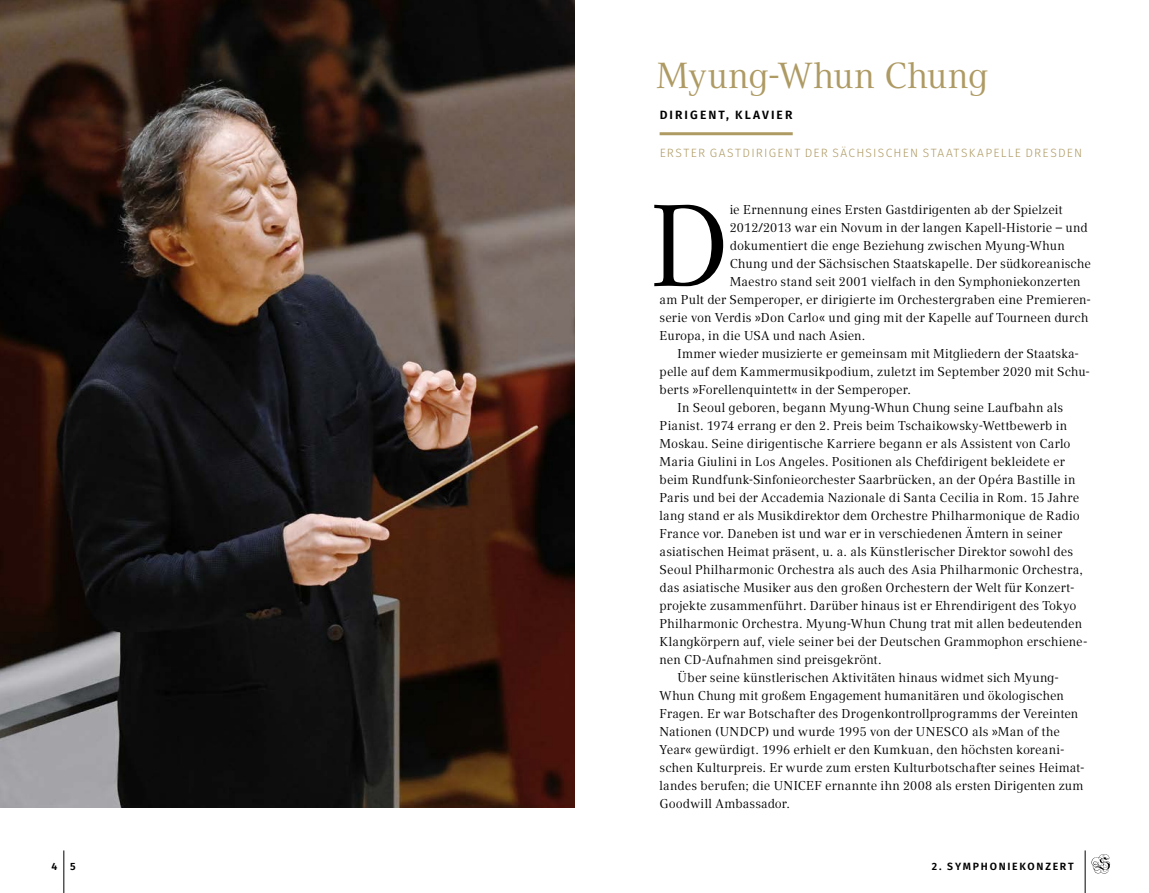
<style>
.page{position:relative;width:1149px;height:893px;background:#fff}
.page>*{position:absolute;margin:0;border:0;box-sizing:border-box;transform-origin:0 0}
.Syko_Fließtext{font:114.9px "Compatil Text LT Pro";color:#000}
.Headline_Compatil_24{font:36px "Compatil Text LT Pro";letter-spacing:.005em;color:#ae9a63}
.SyKo_Fließtext_Einzu{font:12.75px/18px "Compatil Text LT Pro";letter-spacing:.005em;color:#000}
.Syko_Fließtext-2{font:12.75px "Compatil Text LT Pro";color:#000}
.unterzeile_mit_linie{font:300 12px "Fira Sans";letter-spacing:.105em;color:#ae9a63}
.unterzeile_mit_linie-2{font:600 12px "Fira Sans";letter-spacing:.175em;color:#000}
.t1{font:600 10.5px "Fira Sans";letter-spacing:.165em;color:#000}
</style>
<div class="page">
<hr style="left:63px;top:850px;width:1px;height:43px;background:#000">
<hr style="left:1084px;top:850px;width:1px;height:43px;background:#000">
<svg style="left:1091px;top:854px;width:18px;height:20px"></svg>
<img style="left:0;top:0;width:574px;height:808px">
<hr style="left:659px;top:132px;width:133px;height:3px;background:#ae9a63">
<p class="Headline_Compatil_24" style="left:656px;top:54px;width:333px">Myung-Whun Chung</p>
<p class="unterzeile_mit_linie-2" style="left:659px;top:105px;width:134px">DIRIGENT, KLAVIER</p>
<p class="unterzeile_mit_linie" style="left:659px;top:144px;width:424px">ERSTER GASTDIRIGENT DER SÄCHSISCHEN STAATSKAPELLE DRESDEN</p>
<p class="Syko_Fließtext" style="left:648px;top:179px;width:83px">D</p>
<p class="Syko_Fließtext-2" style="left:729px;top:202px;width:334px">ie Ernennung eines Ersten Gastdirigenten ab der Spielzeit</p>
<p class="Syko_Fließtext-2" style="left:729px;top:220px;width:359px">2012/2013 war ein Novum in der langen Kapell-Historie – und</p>
<p class="Syko_Fließtext-2" style="left:729px;top:238px;width:336px">dokumentiert die enge Beziehung zwischen Myung-Whun</p>
<p class="Syko_Fließtext-2" style="left:729px;top:256px;width:363px">Chung und der Sächsischen Staatskapelle. Der südkoreanische</p>
<p class="Syko_Fließtext-2" style="left:729px;top:274px;width:352px">Maestro stand seit 2001 vielfach in den Symphoniekonzerten</p>
<p class="Syko_Fließtext-2" style="left:659px;top:292px;width:432px">am Pult der Semperoper, er dirigierte im Orchestergraben eine Premieren-</p>
<p class="Syko_Fließtext-2" style="left:659px;top:310px;width:430px">serie von Verdis »Don Carlo« und ging mit der Kapelle auf Tourneen durch</p>
<p class="Syko_Fließtext-2" style="left:659px;top:328px;width:207px">Europa, in die USA und nach Asien.</p>
<p class="SyKo_Fließtext_Einzu" style="left:659px;top:344px;width:432px;text-indent:18px">Immer wieder musizierte er gemeinsam mit Mitgliedern der Staatska&shy;pelle auf dem Kammermusikpodium, zuletzt im September 2020 mit Schu&shy;berts »Forellenquintett« in der Semperoper.</p>
<p class="SyKo_Fließtext_Einzu" style="left:659px;top:398px;width:429px;text-indent:18px">In Seoul geboren, begann Myung-Whun Chung seine Laufbahn als Pianist. 1974 errang er den 2. Preis beim Tschaikowsky-Wettbewerb in Moskau. Seine dirigentische Karriere begann er als Assistent von Carlo Maria Giulini in Los Angeles. Positionen als Chefdirigent bekleidete er beim Rundfunk-Sinfonieorchester Saarbrücken, an der Opéra Bastille in Paris und bei der Accademia Nazionale di Santa Cecilia in Rom. 15 Jahre lang stand er als Musikdirektor dem Orchestre Philharmonique de Radio France vor. Daneben ist und war er in verschiedenen Ämtern in seiner asiatischen Heimat präsent, u. a. als Künstlerischer Direktor sowohl des Seoul Philharmonic Orchestra als auch des Asia Philharmonic Orchestra, das asiatische Musiker aus den großen Orchestern der Welt für Konzert&shy;projekte zusammenführt. Darüber hinaus ist er Ehrendirigent des Tokyo Philharmonic Orchestra. Myung-Whun Chung trat mit allen bedeutenden Klangkörpern auf, viele seiner bei der Deutschen Grammophon erschiene&shy;nen CD-Aufnahmen sind preisgekrönt.</p>
<p class="SyKo_Fließtext_Einzu" style="left:659px;top:668px;width:426px;text-indent:18px">Über seine künstlerischen Aktivitäten hinaus widmet sich Myung-Whun Chung mit großem Engagement humanitären und ökologischen Fragen. Er war Botschafter des Drogenkontrollprogramms der Vereinten Nationen (UNDCP) und wurde 1995 von der UNESCO als »Man of the Year« gewürdigt. 1996 erhielt er den Kumkuan, den höchsten koreani&shy;schen Kulturpreis. Er wurde zum ersten Kulturbotschafter seines Heimat&shy;landes berufen; die UNICEF ernannte ihn 2008 als ersten Dirigenten zum Goodwill Ambassador.</p>
<p class="t1" style="left:52px;top:858px;width:26px">4 5</p>
<p class="t1" style="left:931px;top:858px;width:144px">2. SYMPHONIEKONZERT</p>
</div>
